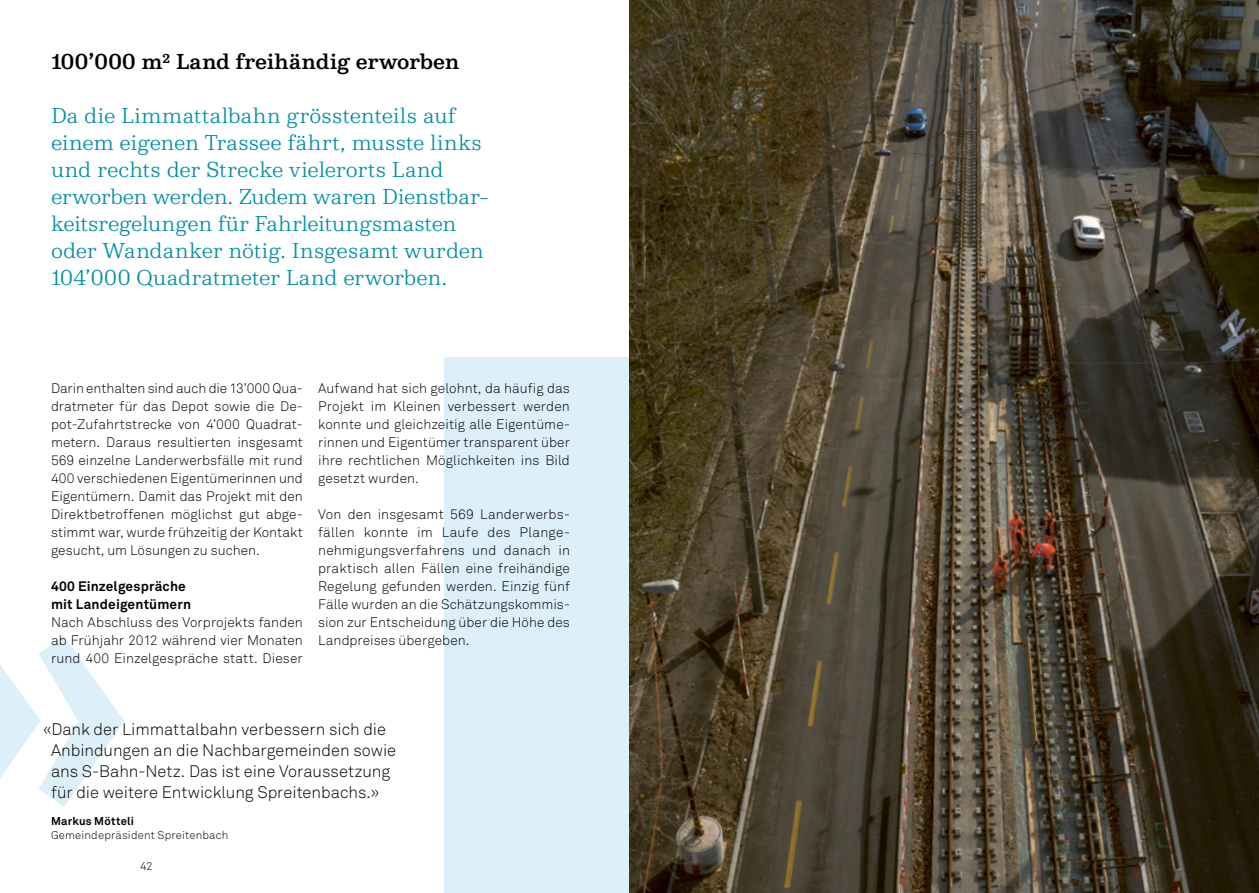
<style>
.page{position:relative;width:1259px;height:893px;background:#fff}
.page>*{position:absolute;margin:0;border:0;box-sizing:border-box;transform-origin:0 0}
.t1{font:300 22.5px/27px "NN Colroy";letter-spacing:-.01em;color:#008fa5}
.t2{font:500 22.5px "NN Colroy";letter-spacing:-.01em;color:#000}
.t3{font:300 16.5px/21px "Akkurat";letter-spacing:-.005em;color:#000}
.t4{font:300 13.65px/18px "Akkurat";letter-spacing:.005em;color:#000;text-align:justify}
.t5{font:700 13.65px/18px "Akkurat";letter-spacing:.015em;color:#000}
.t6{font:300 11.25px "Akkurat";letter-spacing:.015em;color:#000}
.t7{font:700 11.25px "Akkurat";letter-spacing:.02em;color:#000}
</style>
<div class="page">
<div style="left:444px;top:357px;width:185px;height:536px;background:#ddeff8"></div>
<img style="left:629px;top:0;width:630px;height:893px">
<svg style="left:0;top:636px;width:124px;height:171px"></svg>
<h1 class="t2" style="left:51px;top:48px;width:410px">100’000 m2 Land freihändig erworben</h1>
<p class="t1" style="left:51px;top:102px;width:439px">Da die Limmattalbahn grösstenteils auf einem eigenen Trassee fährt, musste links und rechts der Strecke vielerorts Land erworben werden. Zudem waren Dienstbar&shy;keitsregelungen für Fahrleitungsmasten oder Wandanker nötig. Insgesamt wurden 104’000 Quadratmeter Land erworben.</p>
<p class="t4" style="left:51px;top:380px;width:253px">Darin enthalten sind auch die 13’000 Qua&shy;dratmeter für das Depot sowie die De&shy;pot-Zufahrtstrecke von 4’000 Quadrat&shy;metern. Daraus resultierten insgesamt 569 einzelne Landerwerbsfälle mit rund 400 verschiedenen Eigentümerinnen und Eigentümern. Damit das Projekt mit den Direktbetroffenen möglichst gut abge&shy;stimmt war, wurde frühzeitig der Kontakt gesucht, um Lösungen zu suchen.</p>
<p class="t5" style="left:51px;top:577px;width:142px">400 Einzelgespräche mit Landeigentümern</p>
<p class="t4" style="left:51px;top:614px;width:253px">Nach Abschluss des Vorprojekts fanden ab Frühjahr 2012 während vier Monaten rund 400 Einzelgespräche statt. Dieser</p>
<p class="t4" style="left:318px;top:380px;width:253px">Aufwand hat sich gelohnt, da häufig das Projekt im Kleinen verbessert werden konnte und gleichzeitig alle Eigentüme&shy;rinnen und Eigentümer transparent über ihre rechtlichen Möglichkeiten ins Bild gesetzt wurden.</p>
<p class="t4" style="left:318px;top:506px;width:253px">Von den insgesamt 569 Landerwerbs&shy;fällen konnte im Laufe des Plange&shy;nehmigungsverfahrens und danach in praktisch allen Fällen eine freihändige Regelung gefunden werden. Einzig fünf Fälle wurden an die Schätzungskommis&shy;sion zur Entscheidung über die Höhe des Landpreises übergeben.</p>
<p class="t3" style="left:51px;top:719px;width:346px;text-indent:-8px">«Dank der Limmattalbahn verbessern sich die Anbindungen an die Nachbargemeinden sowie ans S-Bahn-Netz. Das ist eine Voraussetzung für die weitere Entwicklung Spreitenbachs.»</p>
<p class="t7" style="left:51px;top:814px;width:84px">Markus Mötteli</p>
<p class="t6" style="left:51px;top:828px;width:179px">Gemeindepräsident Spreitenbach</p>
<p class="t6" style="left:140px;top:859px;width:14px">42</p>
</div>
